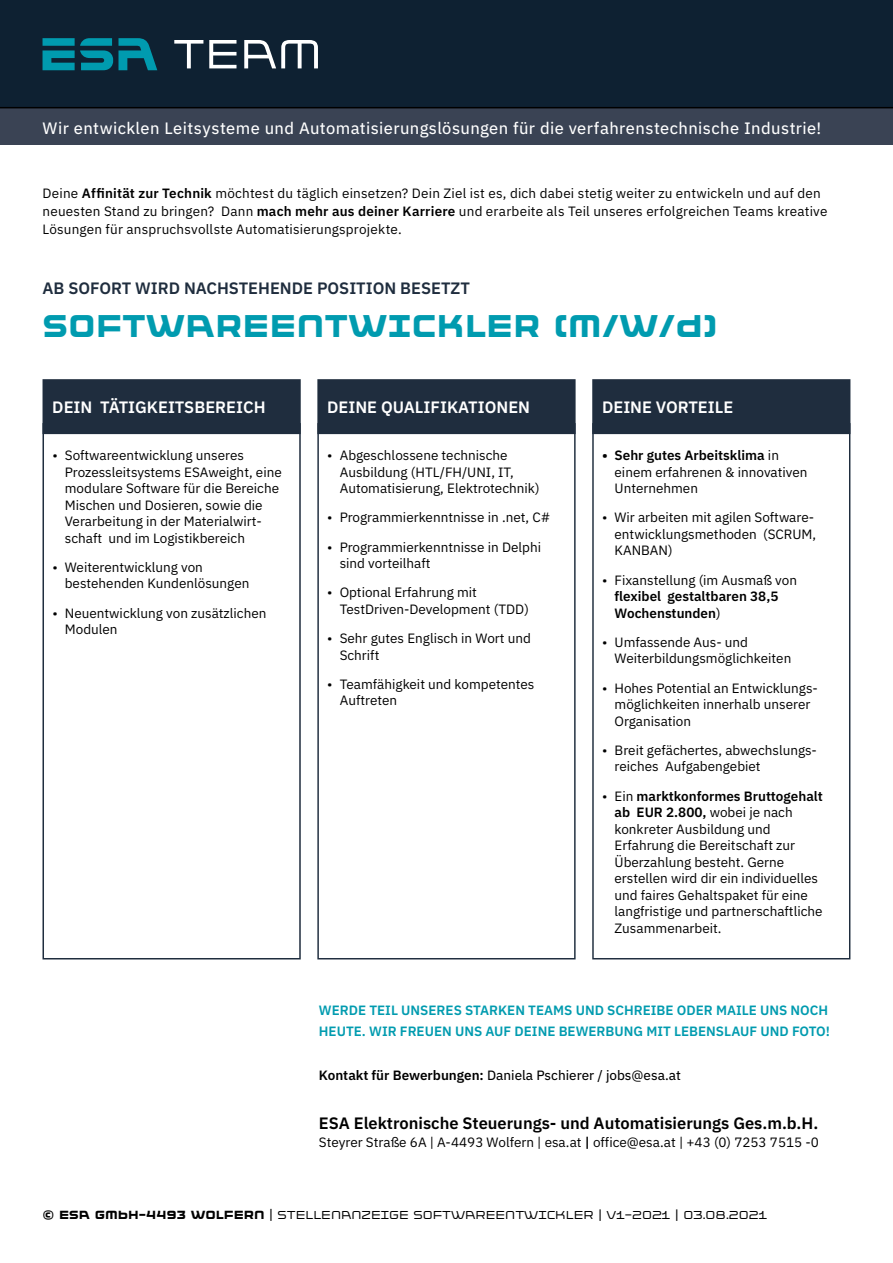
<style>
.page{position:relative;width:893px;height:1263px;background:#fff}
.page>*{position:absolute;margin:0;border:0;box-sizing:border-box;transform-origin:0 0}
.t1{font:900 36px "ES Aplay";color:#009baf}
.t2{font:16.5px "IBM Plex Sans Text";letter-spacing:.025em;color:#fff}
.t3{font:600 16.5px "IBM Plex Sans";color:#000}
.t4{font:600 16.5px "IBM Plex Sans";color:#fff}
.t5{font:600 16.5px "IBM Plex Sans";color:#1f2d3e}
.t6{font:13.5px/16.5px "IBM Plex Sans";color:#000}
.t7{font:600 13.5px/21px "IBM Plex Sans";color:#009baf}
.t8{font:300 13.5px "ES Aplay";color:#000}
.t9{font:13.5px "IBM Plex Sans Text";color:#000}
.t10{font:600 13.5px/16.5px "IBM Plex Sans";color:#000}
.s1{font-weight:600}
.s2{font-weight:400}
.s3{font-family:"IBM Plex Sans";font-weight:600}
.s4{font-family:"IBM Plex Sans"}
.s5{font-weight:900}
</style>
<div class="page">
<div style="left:43px;top:423px;width:258px;height:536px;border:2px solid #1f2d3e"></div>
<div style="left:43px;top:380px;width:257px;height:53px;background:#1f2d3e"></div>
<div style="left:43px;top:379px;width:258px;height:55px;border:1px solid #1f2d3e"></div>
<div style="left:318px;top:380px;width:257px;height:53px;background:#1f2d3e"></div>
<div style="left:317px;top:379px;width:259px;height:55px;border:1px solid #1f2d3e"></div>
<div style="left:593px;top:380px;width:257px;height:53px;background:#1f2d3e"></div>
<div style="left:592px;top:379px;width:258px;height:55px;border:1px solid #1f2d3e"></div>
<div style="left:0;top:98px;width:893px;height:47px;background:#3a4354"></div>
<div style="left:0;top:0;width:893px;height:108px;background:#0e2132"></div>
<svg style="left:174px;top:40px;width:144px;height:28px"></svg>
<svg style="left:43px;top:38px;width:114px;height:32px;background:#056a7c"></svg>
<p class="t2" style="left:43px;top:115px;width:780px">Wir entwicklen Leitsysteme und Automatisierungslösungen für die verfahrenstechnische Industrie!</p>
<p class="t6" style="left:43px;top:183px;width:786px;line-height:18px">Deine <span class="s1">Affinität zur Technik</span> möchtest du täglich einsetzen? Dein Ziel ist es, dich dabei stetig weiter zu entwickeln und auf den neuesten Stand zu bringen? Dann <span class="s1">mach mehr aus deiner Karriere</span> und erarbeite als Teil unseres erfolgreichen Teams kreative<br>Lösungen für anspruchsvollste Automatisierungsprojekte.</p>
<p class="t5" style="left:43px;top:275px;width:429px">AB SOFORT WIRD NACHSTEHENDE POSITION BESETZT</p>
<h1 class="t1" style="left:43px;top:308px;width:677px">SOFTWAREENTWICKLER (M/W/D)</h1>
<p class="t4" style="left:52px;top:394px;width:215px">DEIN TÄTIGKEITSBEREICH</p>
<p class="t6" style="left:65px;top:446px;width:218px;text-indent:-12px">• Softwareentwicklung unseres Prozessleitsystems ESAweight, eine modulare Software für die Bereiche Mischen und Dosieren, sowie die Verarbeitung in der Materialwirt&shy;schaft und im Logistikbereich</p>
<p class="t6" style="left:65px;top:558px;width:186px;text-indent:-12px">• Weiterentwicklung von bestehenden Kundenlösungen</p>
<p class="t6" style="left:65px;top:603px;width:203px;text-indent:-12px">• Neuentwicklung von zusätzlichen<br>Modulen</p>
<p class="t4" style="left:327px;top:394px;width:204px">DEINE QUALIFIKATIONEN</p>
<p class="t6" style="left:340px;top:446px;width:201px;text-indent:-12px">• Abgeschlossene technische<br>Ausbildung (HTL/FH/UNI, IT,<br>Automatisierung, Elektrotechnik)</p>
<p class="t6" style="left:327px;top:508px;width:225px">• Programmierkenntnisse in .net, C#</p>
<p class="t6" style="left:340px;top:537px;width:203px;text-indent:-12px">• Programmierkenntnisse in Delphi sind vorteilhaft</p>
<p class="t6" style="left:340px;top:583px;width:191px;text-indent:-12px">• Optional Erfahrung mit<br>TestDriven-Development (TDD)</p>
<p class="t6" style="left:340px;top:629px;width:193px;text-indent:-12px">• Sehr gutes Englisch in Wort und<br>Schrift</p>
<p class="t6" style="left:340px;top:675px;width:196px;text-indent:-12px">• Teamfähigkeit und kompetentes<br>Auftreten</p>
<p class="t4" style="left:602px;top:394px;width:133px">DEINE VORTEILE</p>
<p class="t6" style="left:614px;top:446px;width:194px;text-indent:-12px"><span class="s1">• Sehr gutes Arbeitsklima</span> in einem erfahrenen &amp; innovativen<br>Unternehmen</p>
<p class="t6" style="left:614px;top:508px;width:203px;text-indent:-12px">• Wir arbeiten mit agilen Software&shy;entwicklungsmethoden (SCRUM,<br>KANBAN)</p>
<p class="t6" style="left:602px;top:570px;width:196px">• Fixanstellung (im Ausmaß von</p>
<p class="t10" style="left:614px;top:587px;width:165px">flexibel gestaltbaren 38,5<br>Wochenstunden<span class="s2">)</span></p>
<p class="t6" style="left:614px;top:633px;width:178px;text-indent:-12px">• Umfassende Aus- und<br>Weiterbildungsmöglichkeiten</p>
<p class="t6" style="left:614px;top:678px;width:205px;text-indent:-12px">• Hohes Potential an Entwicklungs&shy;möglichkeiten innerhalb unserer<br>Organisation</p>
<p class="t6" style="left:614px;top:741px;width:204px;text-indent:-12px">• Breit gefächertes, abwechslungs&shy;reiches Aufgabengebiet</p>
<p class="t6" style="left:614px;top:786px;width:210px;text-indent:-12px">• Ein <span class="s1">marktkonformes Bruttogehalt ab EUR 2.800,</span> wobei je nach konkreter Ausbildung und<br>Erfahrung die Bereitschaft zur<br>Überzahlung besteht. Gerne erstellen wird dir ein individuelles und faires Gehaltspaket für eine langfristige und partnerschaftliche<br>Zusammenarbeit.</p>
<p class="t7" style="left:319px;top:998px;width:513px">WERDE TEIL UNSERES STARKEN TEAMS UND SCHREIBE ODER MAILE UNS NOCH<br>HEUTE. WIR FREUEN UNS AUF DEINE BEWERBUNG MIT LEBENSLAUF UND FOTO!</p>
<p class="t9" style="left:319px;top:1065px;width:364px"><span class="s3">Kontakt für Bewerbungen:</span> Daniela Pschierer / jobs<span class="s4">@</span>esa.at</p>
<p class="t3" style="left:319px;top:1110px;width:501px">ESA Elektronische Steuerungs- und Automatisierungs Ges.m.b.H.</p>
<p class="t6" style="left:319px;top:1132px;width:502px">Steyrer Straße 6A | A-4493 Wolfern | esa.at <span class="s1">|</span> office@esa.at | +43 (0) 7253 7515 -0</p>
<p class="t8" style="left:43px;top:1208px;width:726px"><span class="s5">© ESA GMBH-4493 WOLFERN |</span> STELLENANZEIGE SOFTWAREENTWICKLER | V1-2021 | 03.08.2021</p>
</div>
